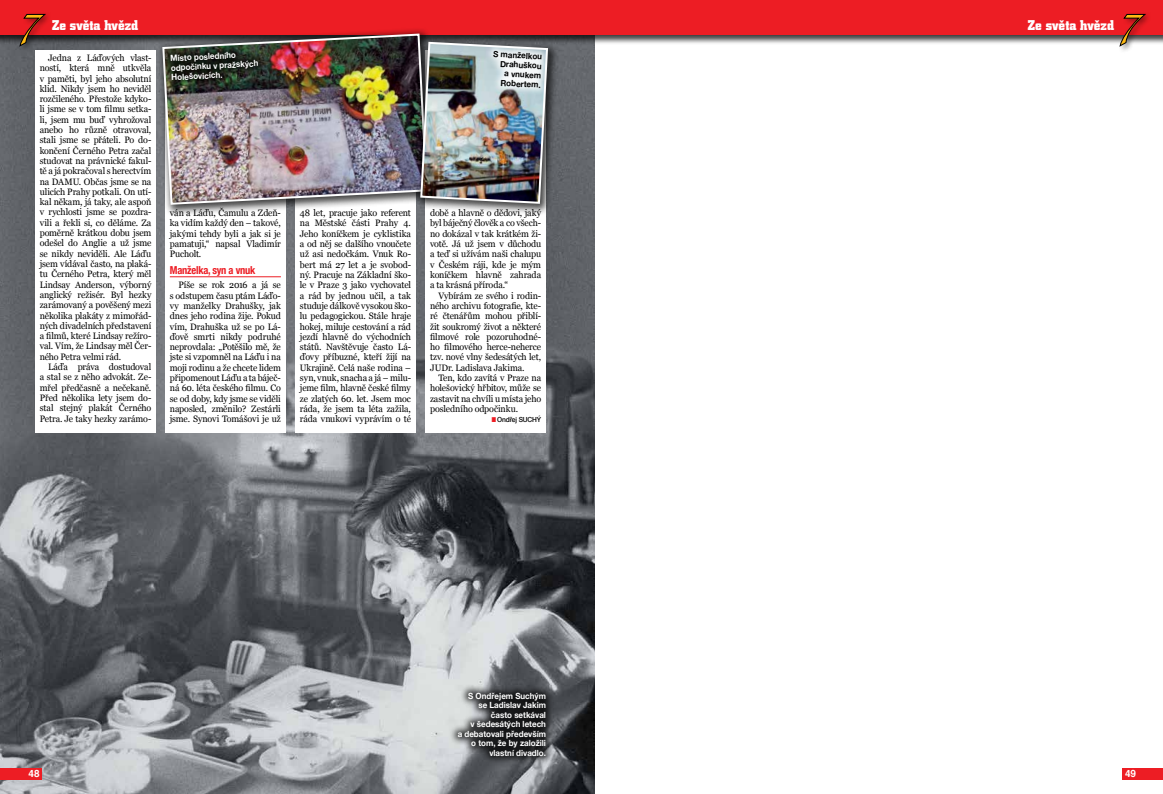
<style>
.page{position:relative;width:1163px;height:794px;background:#fff}
.page>*{position:absolute;margin:0;border:0;box-sizing:border-box;transform-origin:0 0}
.t1{font:700 14px "City Pro";color:#fff}
.t2{font:700 condensed 11px "Helvetica Neue";letter-spacing:-.02em;color:#ed1d24;scale:.95 1}
.t3{font:700 10px "Helvetica";color:#fff}
.t4{font:9.3px/10.3px "Georgia";letter-spacing:-.01em;color:#000;text-align:justify;scale:.96 1}
.t5{font:700 8.5px/9.5px "Helvetica Neue";color:#fff;scale:.94 1}
.t6{font:700 8.5px/9.5px "Helvetica Neue";color:#000;text-align:right;scale:.94 1}
.t7{font:500 7px "Helvetica Neue";letter-spacing:-.02em;color:#000;scale:.95 1}
.s1{color:#ed1d24}
</style>
<div class="page">
<img style="left:0;top:45px;width:594px;height:749px">
<div style="left:35px;top:50px;width:121px;height:382px;background:#fff"></div>
<div style="left:165px;top:50px;width:121px;height:382px;background:#fff"></div>
<hr style="left:170px;top:276px;width:111px;height:1px;background:#ed1d24">
<div style="left:296px;top:50px;width:120px;height:382px;background:#fff"></div>
<div style="left:426px;top:50px;width:120px;height:382px;background:#fff"></div>
<div style="left:0;top:0;width:1162px;height:45px;background:#000;opacity:.75"></div>
<div style="left:0;top:0;width:1162px;height:35px;background:#ed1d24"></div>
<div style="left:18px;top:12px;width:34px;height:41px;background:#000;opacity:.5"></div>
<svg style="left:20px;top:14px;width:25px;height:32px"></svg>
<div style="left:1117px;top:12px;width:35px;height:41px;background:#000;opacity:.5"></div>
<svg style="left:1119px;top:14px;width:26px;height:32px"></svg>
<div style="left:156px;top:28px;width:283px;height:189px;background:#000;opacity:.75"></div>
<img style="left:161px;top:33px;width:267px;height:173px">
<div style="left:414px;top:36px;width:145px;height:179px;background:#000;opacity:.75"></div>
<img style="left:419px;top:41px;width:130px;height:164px">
<div style="left:1121px;top:768px;width:41px;height:12px;background:#ed1d24"></div>
<div style="left:0;top:768px;width:42px;height:12px;background:#ed1d24"></div>
<div style="left:162px;top:44px;width:105px;height:45px;background:#000;opacity:.75"></div>
<div style="left:449px;top:684px;width:105px;height:81px;background:#000;opacity:.75"></div>
<div style="left:484px;top:42px;width:66px;height:55px;background:#fff;opacity:.9"></div>
<h1 class="t1" style="left:52px;top:16px;width:88px">Ze světa hvězd</h1>
<h1 class="t1" style="left:1027px;top:16px;width:88px">Ze světa hvězd</h1>
<p class="t4" style="left:40px;top:52px;width:118px;text-indent:9px">Jedna z Láďových vlast&shy;ností, která mně utkvěla v paměti, byl jeho absolutní klid. Nikdy jsem ho neviděl rozčileného. Přestože kdyko&shy;li jsme se v tom filmu setka&shy;li, jsem mu buď vyhrožoval anebo ho různě otravoval, stali jsme se přáteli. Po do&shy;končení Černého Petra začal studovat na právnické fakul&shy;tě a já pokračoval s herectvím na DAMU. Občas jsme se na ulicích Prahy potkali. On utí&shy;kal někam, já taky, ale aspoň v rychlosti jsme se pozdra&shy;vili a řekli si, co děláme. Za poměrně krátkou dobu jsem odešel do Anglie a už jsme se nikdy neviděli. Ale Láďu jsem vídával často, na plaká&shy;tu Černého Petra, který měl Lindsay Anderson, výborný anglický režisér. Byl hezky zarámovaný a pověšený mezi několika plakáty z mimořád&shy;ných divadelních představení a filmů, které Lindsay režíro&shy;val. Vím, že Lindsay měl Čer&shy;ného Petra velmi rád.</p>
<p class="t4" style="left:40px;top:361px;width:118px;text-indent:8px">Láďa práva dostudoval a stal se z něho advokát. Ze&shy;mřel předčasně a nečekaně.<br>Před několika lety jsem do&shy;stal stejný plakát Černého Petra. Je taky hezky zarámo-</p>
<p class="t5" style="left:170px;top:54px;width:95px;rotate:-3deg">Místo posledního odpočinku v pražských<br>Holešovicích.</p>
<p class="t4" style="left:170px;top:207px;width:117px">ván a Láďu, Čamulu a Zdeň&shy;ka vidím každý den – takové, jakými tehdy byli a jak si je pamatuji,“ napsal Vladimír Pucholt.</p>
<p class="t2" style="left:170px;top:261px;width:92px">Manželka, syn a vnuk</p>
<p class="t4" style="left:170px;top:279px;width:117px;text-indent:9px">Píše se rok 2016 a já se s odstupem času ptám Láďo&shy;vy manželky Drahušky, jak dnes jeho rodina žije. Pokud vím, Drahuška už se po Lá&shy;ďově smrti nikdy podruhé neprovdala: „Potěšilo mě, že jste si vzpomněl na Láďu i na moji rodinu a že chcete lidem připomenout Láďu a ta báječ&shy;ná 60. léta českého filmu. Co se od doby, kdy jsme se viděli naposled, změnilo? Zestárli jsme. Synovi Tomášovi je už</p>
<p class="t6" style="left:493px;top:49px;width:54px;rotate:3deg">S manželkou<br>Drahuškou<br>a vnukem<br>Robertem.</p>
<p class="t4" style="left:300px;top:207px;width:117px">48 let, pracuje jako referent na Městské části Prahy 4.<br>Jeho koníčkem je cyklistika a od něj se dalšího vnoučete už asi nedočkám. Vnuk Ro&shy;bert má 27 let a je svobod&shy;ný. Pracuje na Základní ško&shy;le v Praze 3 jako vychovatel a rád by jednou učil, a tak studuje dálkově vysokou ško&shy;lu pedagogickou. Stále hraje hokej, miluje cestování a rád jezdí hlavně do východních států. Navštěvuje často Lá&shy;ďovy příbuzné, kteří žijí na Ukrajině. Celá naše rodina – syn, vnuk, snacha a já – milu&shy;jeme film, hlavně české filmy ze zlatých 60. let. Jsem moc ráda, že jsem ta léta zažila, ráda vnukovi vyprávím o té</p>
<p class="t4" style="left:430px;top:207px;width:117px">době a hlavně o dědovi, jaký byl báječný člověk a co všech&shy;no dokázal v tak krátkém ži&shy;votě. Já už jsem v důchodu a teď si užívám naši chalupu v Českém ráji, kde je mým koníčkem hlavně zahrada a ta krásná příroda.“</p>
<p class="t4" style="left:430px;top:290px;width:117px;text-indent:8px">Vybírám ze svého i rodin&shy;ného archivu fotografie, kte&shy;ré čtenářům mohou přiblí&shy;žit soukromý život a některé filmové role pozoruhodné&shy;ho filmového herce-neherce tzv. nové vlny šedesátých let, JUDr. Ladislava Jakima.</p>
<p class="t4" style="left:430px;top:372px;width:117px;text-indent:8px">Ten, kdo zavítá v Praze na holešovický hřbitov, může se zastavit na chvíli u místa jeho posledního odpočinku.</p>
<p class="t7" style="left:492px;top:414px;width:53px"><span class="s1">■</span> Ondřej SUCHÝ</p>
<p class="t5" style="left:457px;top:691px;width:95px;text-align:right">S Ondřejem Suchým se Ladislav Jakim často setkával<br>v šedesátých letech<br>a debatovali především o tom, že by založili vlastní divadlo.</p>
<p class="t3" style="left:28px;top:765px;width:13px">48</p>
<p class="t3" style="left:1124px;top:765px;width:13px">49</p>
</div>
